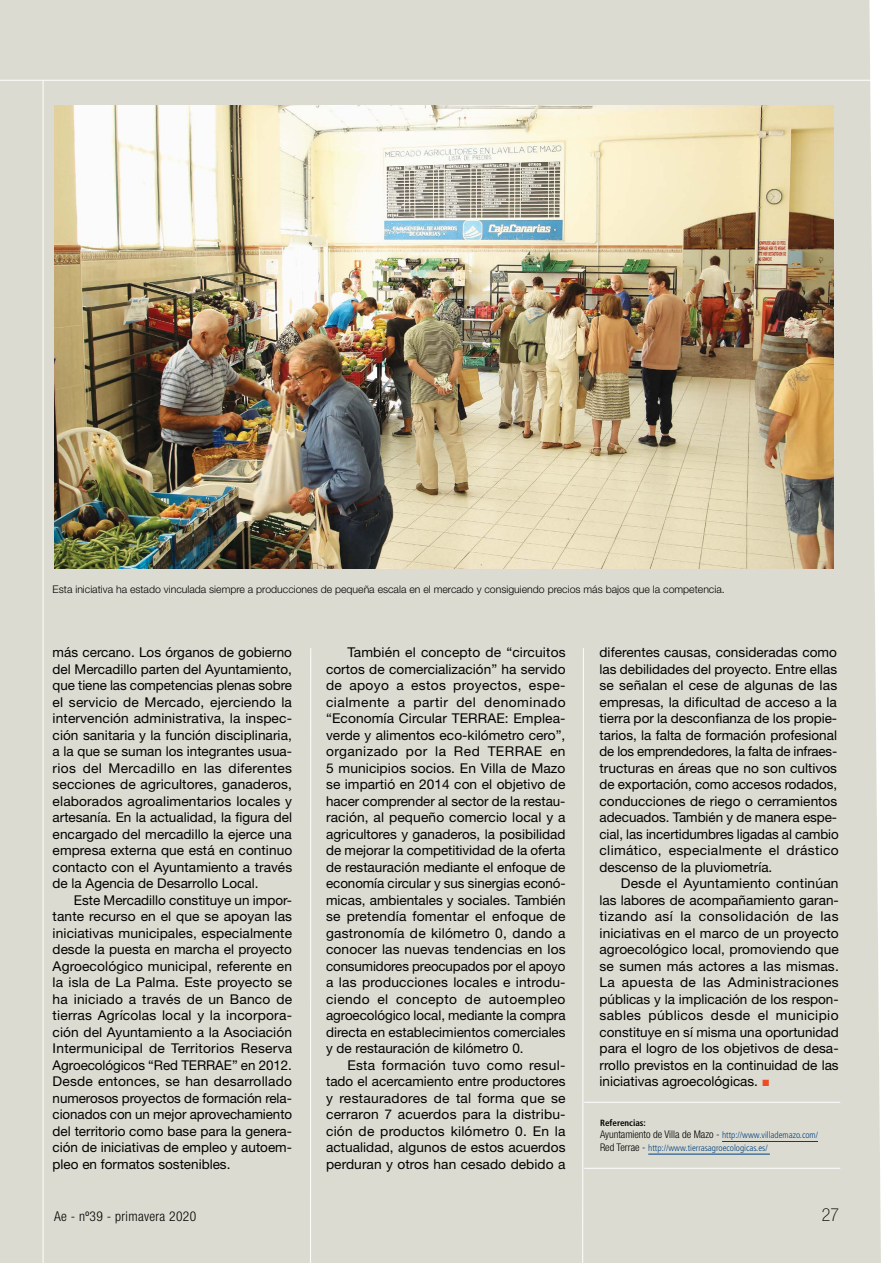
<style>
.page{position:relative;width:893px;height:1263px;background:#d9d8cc}
.page>*{position:absolute;margin:0;border:0;box-sizing:border-box;transform-origin:0 0}
.t1{font:100 condensed 18px "Helvetica Neue LT Std";color:#000}
.t2{font:13.5px/16.5px "Helvetica Neue LT Std";color:#000;text-align:justify}
.t3{font:300 condensed 13.5px "Helvetica Neue LT Std";letter-spacing:.025em;color:#000}
.t4{font:300 10.5px "Helvetica Neue LT Std";color:#000}
.t5{font:300 condensed 9px/12.6px "Frutiger LT Std";color:#00407f}
.s1{font-family:"Arial";color:#f04c23}
.s2{font-weight:700;color:#000}
.s3{font-family:"Helvetica Neue LT Std";font-size:10.5px;color:#000}
</style>
<div class="page">
<hr style="left:43px;top:81px;width:1px;height:1182px;background:#fff">
<hr style="left:310px;top:648px;width:1px;height:615px;background:#fff">
<svg style="left:582px;top:648px;width:2px;height:615px"></svg>
<svg style="left:869px;top:0;width:24px;height:1263px"></svg>
<hr style="left:722px;top:1141px;width:96px;height:1px;background:#00407f">
<hr style="left:648px;top:1154px;width:122px;height:1px;background:#00407f">
<hr style="left:584px;top:1102px;width:256px;height:1px;background:#fff">
<hr style="left:584px;top:1168px;width:256px;height:1px;background:#fff">
<img style="left:54px;top:105px;width:779px;height:464px">
<hr style="left:0;top:80px;width:890px;height:1px;background:#fff">
<p class="t4" style="left:53px;top:582px;width:674px">Esta iniciativa ha estado vinculada siempre a producciones de pequeña escala en el mercado y consiguiendo precios más bajos que la competencia.</p>
<p class="t2" style="left:53px;top:644px;width:241px">más cercano. Los órganos de gobierno del Mercadillo parten del Ayuntamiento, que tiene las competencias plenas sobre el servicio de Mercado, ejerciendo la intervención administrativa, la inspec&shy;ción sanitaria y la función disciplinaria, a la que se suman los integrantes usua&shy;rios del Mercadillo en las diferentes secciones de agricultores, ganaderos, elaborados agroalimentarios locales y artesanía. En la actualidad, la figura del encargado del mercadillo la ejerce una empresa externa que está en continuo contacto con el Ayuntamiento a través de la Agencia de Desarrollo Local.</p>
<p class="t2" style="left:53px;top:891px;width:241px;text-indent:21px">Este Mercadillo constituye un impor&shy;tante recurso en el que se apoyan las iniciativas municipales, especialmente desde la puesta en marcha el proyecto Agroecológico municipal, referente en la isla de La Palma. Este proyecto se ha iniciado a través de un Banco de tierras Agrícolas local y la incorpora&shy;ción del Ayuntamiento a la Asociación Intermunicipal de Territorios Reserva Agroecológicos “Red TERRAE” en 2012.<br>Desde entonces, se han desarrollado numerosos proyectos de formación rela&shy;cionados con un mejor aprovechamiento del territorio como base para la genera&shy;ción de iniciativas de empleo y autoem&shy;pleo en formatos sostenibles.</p>
<p class="t2" style="left:326px;top:644px;width:241px;text-indent:21px">También el concepto de “circuitos cortos de comercialización” ha servido de apoyo a estos proyectos, espe&shy;cialmente a partir del denominado “Economía Circular TERRAE: Emplea&shy;verde y alimentos eco-kilómetro cero”, organizado por la Red TERRAE en 5 municipios socios. En Villa de Mazo se impartió en 2014 con el objetivo de hacer comprender al sector de la restau&shy;ración, al pequeño comercio local y a agricultores y ganaderos, la posibilidad de mejorar la competitividad de la oferta de restauración mediante el enfoque de economía circular y sus sinergias econó&shy;micas, ambientales y sociales. También se pretendía fomentar el enfoque de gastronomía de kilómetro 0, dando a conocer las nuevas tendencias en los consumidores preocupados por el apoyo a las producciones locales e introdu&shy;ciendo el concepto de autoempleo agroecológico local, mediante la compra directa en establecimientos comerciales y de restauración de kilómetro 0.</p>
<p class="t2" style="left:326px;top:1056px;width:241px;text-indent:21px">Esta formación tuvo como resul&shy;tado el acercamiento entre productores y restauradores de tal forma que se cerraron 7 acuerdos para la distribu&shy;ción de productos kilómetro 0. En la actualidad, algunos de estos acuerdos perduran y otros han cesado debido a</p>
<p class="t2" style="left:599px;top:644px;width:241px;text-align:left">diferentes causas, consideradas como las debilidades del proyecto. Entre ellas se señalan el cese de algunas de las empresas, la dificultad de acceso a la tierra por la desconfianza de los propie&shy;tarios, la falta de formación profesional de los emprendedores, la falta de infraes&shy;tructuras en áreas que no son cultivos de exportación, como accesos rodados, conducciones de riego o cerramientos adecuados. También y de manera espe&shy;cial, las incertidumbres ligadas al cambio climático, especialmente el drástico descenso de la pluviometría.</p>
<p class="t2" style="left:599px;top:875px;width:241px;text-indent:21px">Desde el Ayuntamiento continúan las labores de acompañamiento garan&shy;tizando así la consolidación de las iniciativas en el marco de un proyecto agroecológico local, promoviendo que se sumen más actores a las mismas.<br>La apuesta de las Administraciones públicas y la implicación de los respon&shy;sables públicos desde el municipio constituye en sí misma una oportunidad para el logro de los objetivos de desa&shy;rrollo previstos en la continuidad de las iniciativas agroecológicas. <span class="s1">■</span></p>
<p class="t5" style="left:600px;top:1116px;width:219px"><span class="s2">Referencias:<br></span><span class="s3">Ayuntamiento de Villa de Mazo -</span> http://www.villademazo.com/<br><span class="s3">Red Terrae -</span> http://www.tierrasagroecologicas.es/</p>
<p class="t3" style="left:54px;top:1208px;width:144px">Ae - nº39 - primavera 2020</p>
<h1 class="t1" style="left:822px;top:1204px;width:19px">27</h1>
</div>
